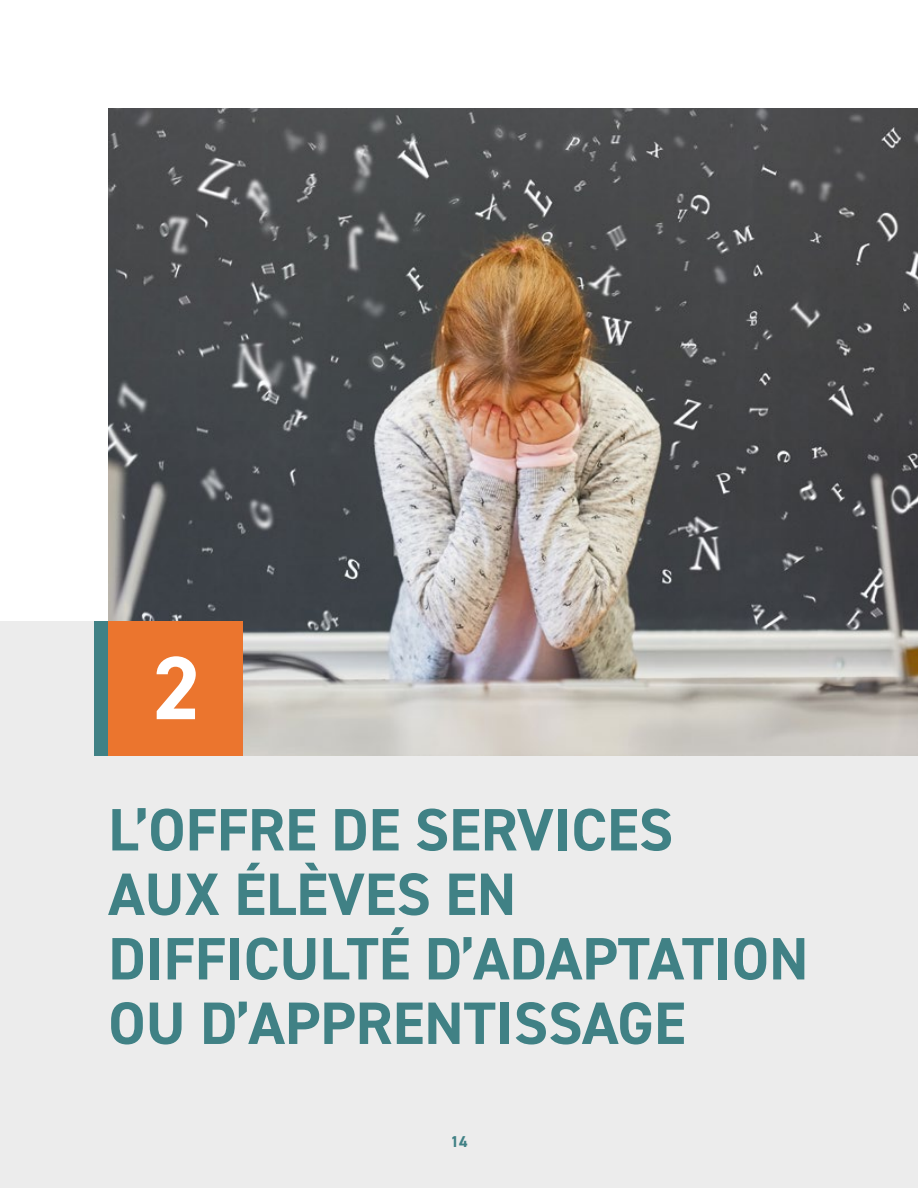
<style>
.page{position:relative;width:918px;height:1188px;background:#fff}
.page>*{position:absolute;margin:0;border:0;box-sizing:border-box;transform-origin:0 0}
.H1___Chiffre_chapitr{font:700 90px "DIN2014";color:#fff}
.H1___Chapitre{font:700 60px/64.5px "DIN2014";color:#408185}
.TXT___Pagination{font:700 15.75px "DIN2014";color:#408185}
</style>
<div class="page">
<div style="left:0;top:621px;width:918px;height:567px;background:#ececec"></div>
<img style="left:108px;top:108px;width:810px;height:648px">
<div style="left:108px;top:621px;width:135px;height:135px;background:#eb752e"></div>
<div style="left:94px;top:621px;width:14px;height:135px;background:#408185"></div>
<h1 class="H1___Chiffre_chapitr" style="left:152px;top:628px;width:50px">2</h1>
<h1 class="H1___Chapitre" style="left:108px;top:797px;width:702px">L’OFFRE DE SERVICES<br>AUX ÉLÈVES EN<br>DIFFICULTÉ D’ADAPTATION<br>OU D’APPRENTISSAGE</h1>
<p class="TXT___Pagination" style="left:450px;top:1131px;width:19px">14</p>
</div>
